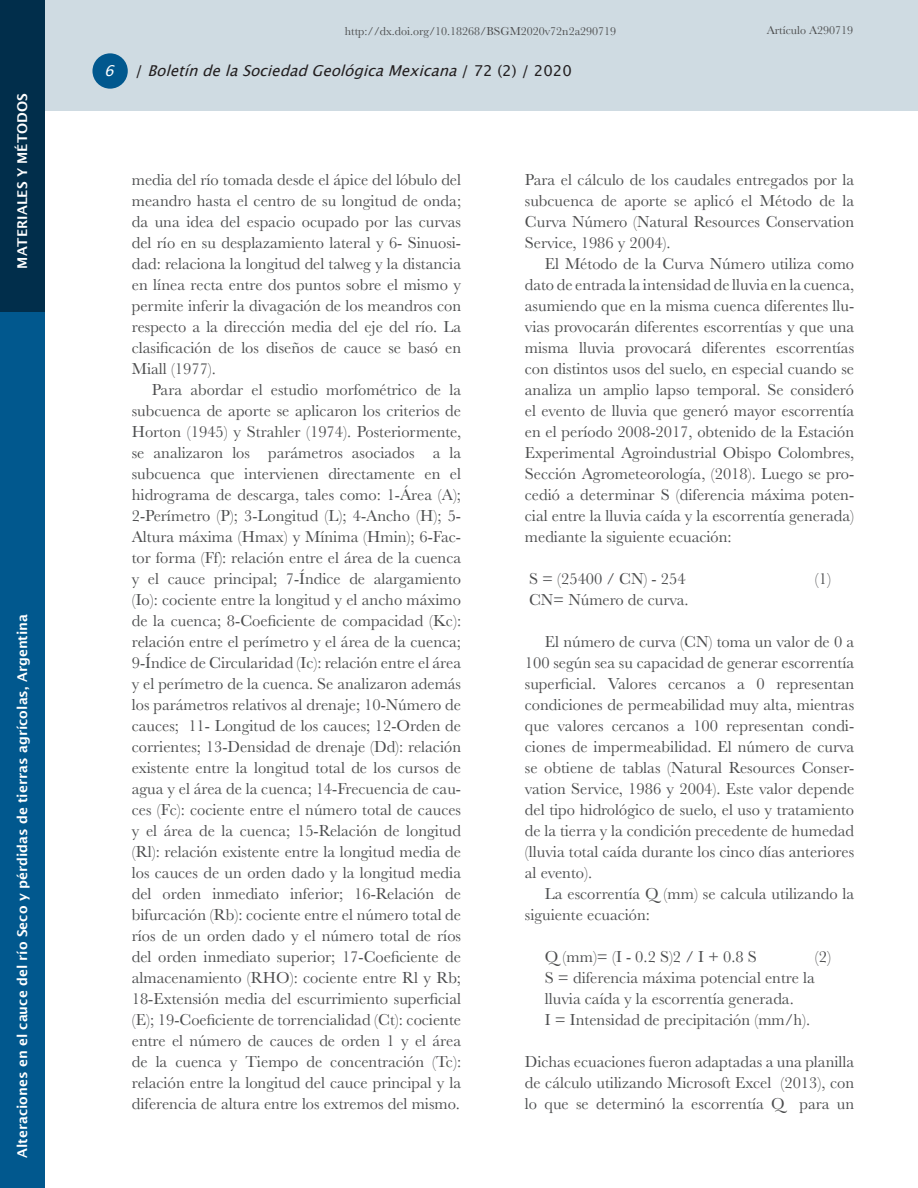
<style>
.page{position:relative;width:918px;height:1188px;background:#fff}
.page>*{position:absolute;margin:0;border:0;box-sizing:border-box;transform-origin:0 0}
.Indented-text{font:16.5px/21px "Baskerville";color:#4b4c4d;text-align:justify}
.t1{font:italic 15px "Lucida Grande";color:#231f20}
.Section{font:600 13.5px "Lucida Sans";color:#fff}
.t2{font:12px "Baskerville";color:#4b4c4d}
.s1{color:#fff}
.s2{font-style:normal}
</style>
<div class="page">
<div style="left:0;top:311px;width:44px;height:877px;background:#01588e"></div>
<div style="left:45px;top:0;width:873px;height:111px;background:#cfdbe2"></div>
<div style="left:92px;top:53px;width:36px;height:36px;background:#01588e;border-radius:50%"></div>
<div style="left:0;top:0;width:44px;height:311px;background:#012e4b"></div>
<p class="Section" style="left:15px;top:269px;width:177px;rotate:-90deg">MATERIALES Y MÉTODOS</p>
<p class="Section" style="left:15px;top:1158px;width:546px;rotate:-90deg">Alteraciones en el cauce del río Seco y pérdidas de tierras agrícolas, Argentina</p>
<p class="t2" style="left:345px;top:23px;width:273px">http://dx.doi.org/10.18268/BSGM2020v72n2a290719</p>
<p class="t2" style="left:767px;top:23px;width:88px">Artículo A290719</p>
<p class="t1" style="left:104px;top:62px;width:469px"><span class="s1">6</span> <span class="s2">/</span> BoletíndelaSociedadGeológicaMexicana<span class="s2">/ 7 2 ( 2 ) / 2 0 2 0</span></p>
<p class="Indented-text" style="left:132px;top:169px;width:331px">media del río tomada desde el ápice del lóbulo del meandro hasta el centro de su longitud de onda; da una idea del espacio ocupado por las curvas del río en su desplazamiento lateral y 6- Sinuosi&shy;dad: relaciona la longitud del talweg y la distancia en línea recta entre dos puntos sobre el mismo y permite inferir la divagación de los meandros con respecto a la dirección media del eje del río. La clasificación de los diseños de cauce se basó en Miall (1977).</p>
<p class="Indented-text" style="left:132px;top:379px;width:331px;text-indent:20px">Para abordar el estudio morfométrico de la subcuenca de aporte se aplicaron los criterios de Horton (1945) y Strahler (1974). Posteriormente, se analizaron los parámetros asociados a la subcuenca que intervienen directamente en el hidrograma de descarga, tales como: 1-Área (A); 2-Perímetro (P); 3-Longitud (L); 4-Ancho (H); 5- Altura máxima (Hmax) y Mínima (Hmin); 6-Fac&shy;tor forma (Ff): relación entre el área de la cuenca y el cauce principal; 7-Índice de alargamiento (Io): cociente entre la longitud y el ancho máximo de la cuenca; 8-Coeficiente de compacidad (Kc): relación entre el perímetro y el área de la cuenca; 9-Índice de Circularidad (Ic): relación entre el área y el perímetro de la cuenca. Se analizaron además los parámetros relativos al drenaje; 10-Número de cauces; 11- Longitud de los cauces; 12-Orden de corrientes; 13-Densidad de drenaje (Dd): relación existente entre la longitud total de los cursos de agua y el área de la cuenca; 14-Frecuencia de cau&shy;ces (Fc): cociente entre el número total de cauces y el área de la cuenca; 15-Relación de longitud (Rl): relación existente entre la longitud media de los cauces de un orden dado y la longitud media del orden inmediato inferior; 16-Relación de bifurcación (Rb): cociente entre el número total de ríos de un orden dado y el número total de ríos del orden inmediato superior; 17-Coeficiente de almacenamiento (RHO): cociente entre Rl y Rb; 18-Extensión media del escurrimiento superficial (E); 19-Coeficiente de torrencialidad (Ct): cociente entre el número de cauces de orden 1 y el área de la cuenca y Tiempo de concentración (Tc): relación entre la longitud del cauce principal y la diferencia de altura entre los extremos del mismo.</p>
<p class="Indented-text" style="left:525px;top:169px;width:331px">Para el cálculo de los caudales entregados por la subcuenca de aporte se aplicó el Método de la Curva Número (Natural Resources Conservation Service, 1986 y 2004).</p>
<p class="Indented-text" style="left:525px;top:253px;width:331px;text-indent:20px">El Método de la Curva Número utiliza como dato de entrada la intensidad de lluvia en la cuenca, asumiendo que en la misma cuenca diferentes llu&shy;vias provocarán diferentes escorrentías y que una misma lluvia provocará diferentes escorrentías con distintos usos del suelo, en especial cuando se analiza un amplio lapso temporal. Se consideró el evento de lluvia que generó mayor escorrentía en el período 2008-2017, obtenido de la Estación Experimental Agroindustrial Obispo Colombres, Sección Agrometeorología, (2018). Luego se pro&shy;cedió a determinar S (diferencia máxima poten&shy;cial entre la lluvia caída y la escorrentía generada) mediante la siguiente ecuación:</p>
<p class="Indented-text" style="left:529px;top:568px;width:158px">S = (25400 / CN) - 254</p>
<p class="Indented-text" style="left:815px;top:568px;width:18px">(1)</p>
<p class="Indented-text" style="left:529px;top:589px;width:161px">CN= Número de curva.</p>
<p class="Indented-text" style="left:525px;top:631px;width:331px;text-indent:20px">El número de curva (CN) toma un valor de 0 a 100 según sea su capacidad de generar escorrentía superficial. Valores cercanos a 0 representan condiciones de permeabilidad muy alta, mientras que valores cercanos a 100 representan condi&shy;ciones de impermeabilidad. El número de curva se obtiene de tablas (Natural Resources Conser&shy;vation Service, 1986 y 2004). Este valor depende del tipo hidrológico de suelo, el uso y tratamiento de la tierra y la condición precedente de humedad (lluvia total caída durante los cinco días anteriores al evento).</p>
<p class="Indented-text" style="left:525px;top:883px;width:331px;text-indent:20px">La escorrentía Q (mm) se calcula utilizando la siguiente ecuación:</p>
<p class="Indented-text" style="left:545px;top:946px;width:213px">Q (mm)= (I - 0.2 S)2 / I + 0.8 S</p>
<p class="Indented-text" style="left:815px;top:946px;width:18px">(2)</p>
<p class="Indented-text" style="left:545px;top:967px;width:271px">S = diferencia máxima potencial entre la lluvia caída y la escorrentía generada.</p>
<p class="Indented-text" style="left:545px;top:1009px;width:267px">I = Intensidad de precipitación (mm/h).</p>
<p class="Indented-text" style="left:525px;top:1051px;width:331px">Dichas ecuaciones fueron adaptadas a una planilla de cálculo utilizando Microsoft Excel (2013), con lo que se determinó la escorrentía Q para un</p>
</div>
